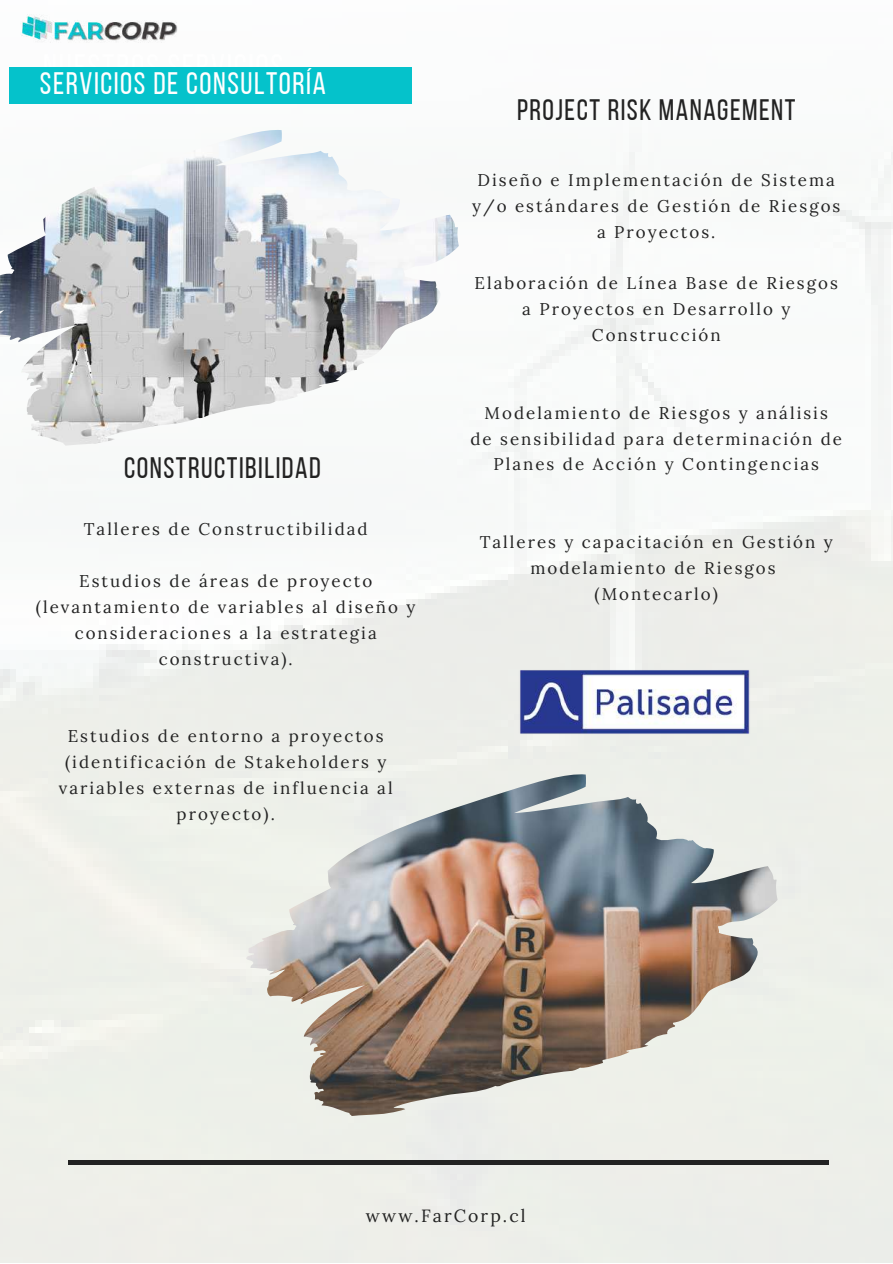
<style>
.page{position:relative;width:893px;height:1264px;background:#fff}
.page>*{position:absolute;margin:0;border:0;box-sizing:border-box;transform-origin:0 0}
.t1{font:34.05px "Bebas Neue";letter-spacing:.05em;color:#fff}
.t2{font:31.05px "Bebas Neue";letter-spacing:.05em;color:#fff}
.t3{font:29.55px "Bebas Neue";letter-spacing:.05em;color:#222}
.t4{font:17.55px "Lora";letter-spacing:.12em;color:#222}
.t5{font:16.95px/25.8px "Lora";letter-spacing:.12em;color:#222;text-align:center}
</style>
<div class="page">
<img style="left:0;top:42px;width:892px;height:1220px">
<hr style="left:68px;top:1160px;width:760px;height:4px;background:#222">
<img style="left:0;top:130px;width:458px;height:315px">
<img style="left:246px;top:774px;width:531px;height:341px">
<img style="left:512px;top:631px;width:242px;height:143px">
<img style="left:21px;top:14px;width:157px;height:28px">
<div style="left:10px;top:68px;width:402px;height:36px;background:#05c2cb"></div>
<h1 class="t1" style="left:43px;top:53px;width:241px">NUESTROS SERVICIOS</h1>
<h2 class="t2" style="left:40px;top:71px;width:287px">SERVICIOS DE CONSULTORÍA</h2>
<h3 class="t3" style="left:124px;top:455px;width:198px">CONSTRUCTIBILIDAD</h3>
<p class="t5" style="left:84px;top:516px;width:285px">Talleres de Constructibilidad</p>
<p class="t5" style="left:36px;top:568px;width:381px">Estudios de áreas de proyecto (levantamiento de variables al diseño y consideraciones a la estrategia constructiva).</p>
<p class="t5" style="left:59px;top:723px;width:335px">Estudios de entorno a proyectos (identificación de Stakeholders y variables externas de influencia al proyecto).</p>
<h3 class="t3" style="left:517px;top:98px;width:280px">PROJECT RISK MANAGEMENT</h3>
<p class="t5" style="left:472px;top:167px;width:370px">Diseño e Implementación de Sistema y/o estándares de Gestión de Riesgos a Proyectos.</p>
<p class="t5" style="left:474px;top:270px;width:365px">Elaboración de Línea Base de Riesgos a Proyectos en Desarrollo y<br>Construcción</p>
<p class="t5" style="left:470px;top:399px;width:373px">Modelamiento de Riesgos y análisis<br>de sensibilidad para determinación de<br>Planes de Acción y Contingencias</p>
<p class="t5" style="left:479px;top:529px;width:354px">Talleres y capacitación en Gestión y modelamiento de Riesgos (Montecarlo)</p>
<p class="t4" style="left:366px;top:1203px;width:161px">www.FarCorp.cl</p>
</div>
